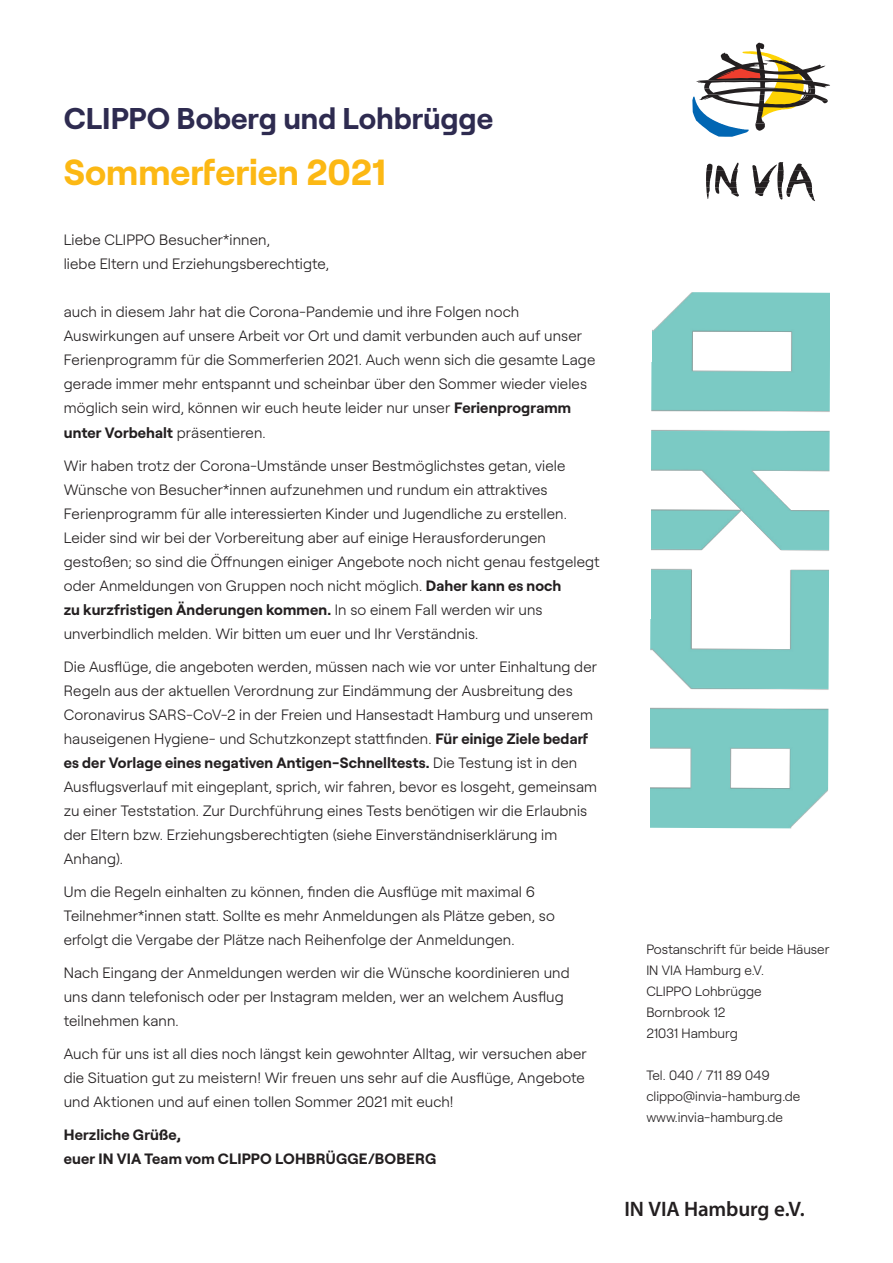
<style>
.page{position:relative;width:893px;height:1263px;background:#fff}
.page>*{position:absolute;margin:0;border:0;box-sizing:border-box;transform-origin:0 0}
.t1{font:700 36.3px "Roobert";color:#fcb814}
.t2{font:700 30px "Roobert";color:#2e2b50}
.t3{font:600 21px "Myriad Pro";letter-spacing:-.005em;color:#231f20}
.t4{font:300 15px/24px "Roobert";letter-spacing:.005em;color:#231f20}
.t5{font:700 15px/24px "Roobert";letter-spacing:.01em;color:#231f20}
.t6{font:300 13.5px/21px "Roobert";color:#231f20}
.s1{font-weight:700}
</style>
<div class="page">
<img style="left:650px;top:292px;width:180px;height:536px">
<svg style="left:692px;top:43px;width:138px;height:158px"></svg>
<h2 class="t2" style="left:64px;top:95px;width:431px">CLIPPO Boberg und Lohbrügge</h2>
<h1 class="t1" style="left:64px;top:144px;width:324px">Sommerferien 2021</h1>
<p class="t4" style="left:64px;top:227px;width:267px">Liebe CLIPPO Besucher*innen,<br>liebe Eltern und Erziehungsberechtigte,</p>
<p class="t4" style="left:64px;top:299px;width:533px">auch in diesem Jahr hat die Corona-Pandemie und ihre Folgen noch Auswirkungen auf unsere Arbeit vor Ort und damit verbunden auch auf unser Ferienprogramm für die Sommerferien 2021. Auch wenn sich die gesamte Lage gerade immer mehr entspannt und scheinbar über den Sommer wieder vieles möglich sein wird, können wir euch heute leider nur unser <span class="s1">Ferienprogramm unter Vorbehalt</span> präsentieren.</p>
<p class="t4" style="left:64px;top:452px;width:537px">Wir haben trotz der Corona-Umstände unser Bestmöglichstes getan, viele Wünsche von Besucher*innen aufzunehmen und rundum ein attraktives Ferienprogramm für alle interessierten Kinder und Jugendliche zu erstellen.<br>Leider sind wir bei der Vorbereitung aber auf einige Herausforderungen gestoßen; so sind die Öffnungen einiger Angebote noch nicht genau festgelegt oder Anmeldungen von Gruppen noch nicht möglich. <span class="s1">Daher kann es noch<br>zu kurzfristigen Änderungen kommen.</span> In so einem Fall werden wir uns unverbindlich melden. Wir bitten um euer und Ihr Verständnis.</p>
<p class="t4" style="left:64px;top:653px;width:535px">Die Ausflüge, die angeboten werden, müssen nach wie vor unter Einhaltung der Regeln aus der aktuellen Verordnung zur Eindämmung der Ausbreitung des Coronavirus SARS-CoV-2 in der Freien und Hansestadt Hamburg und unserem hauseigenen Hygiene- und Schutzkonzept stattfinden. <span class="s1">Für einige Ziele bedarf es der Vorlage eines negativen Antigen-Schnelltests.</span> Die Testung ist in den Ausflugsverlauf mit eingeplant, sprich, wir fahren, bevor es losgeht, gemeinsam zu einer Teststation. Zur Durchführung eines Tests benötigen wir die Erlaubnis der Eltern bzw. Erziehungsberechtigten (siehe Einverständniserklärung im Anhang).</p>
<p class="t4" style="left:64px;top:878px;width:493px">Um die Regeln einhalten zu können, finden die Ausflüge mit maximal 6<br>Teilnehmer*innen statt. Sollte es mehr Anmeldungen als Plätze geben, so erfolgt die Vergabe der Plätze nach Reihenfolge der Anmeldungen.</p>
<p class="t4" style="left:64px;top:959px;width:507px">Nach Eingang der Anmeldungen werden wir die Wünsche koordinieren und uns dann telefonisch oder per Instagram melden, wer an welchem Ausflug teilnehmen kann.</p>
<p class="t4" style="left:64px;top:1040px;width:525px">Auch für uns ist all dies noch längst kein gewohnter Alltag, wir versuchen aber die Situation gut zu meistern! Wir freuen uns sehr auf die Ausflüge, Angebote und Aktionen und auf einen tollen Sommer 2021 mit euch!</p>
<p class="t5" style="left:64px;top:1121px;width:374px">Herzliche Grüße,<br>euer IN VIA Team vom CLIPPO LOHBRÜGGE/BOBERG</p>
<p class="t6" style="left:646px;top:937px;width:185px">Postanschrift für beide Häuser<br>IN VIA Hamburg e.V.<br>CLIPPO Lohbrügge<br>Bornbrook 12<br>21031 Hamburg</p>
<p class="t6" style="left:646px;top:1063px;width:156px">Tel. 040 / 711 89 049 clippo@invia-hamburg.de www.invia-hamburg.de</p>
<h3 class="t3" style="left:624px;top:1195px;width:182px">IN VIA Hamburg e.V.</h3>
</div>
